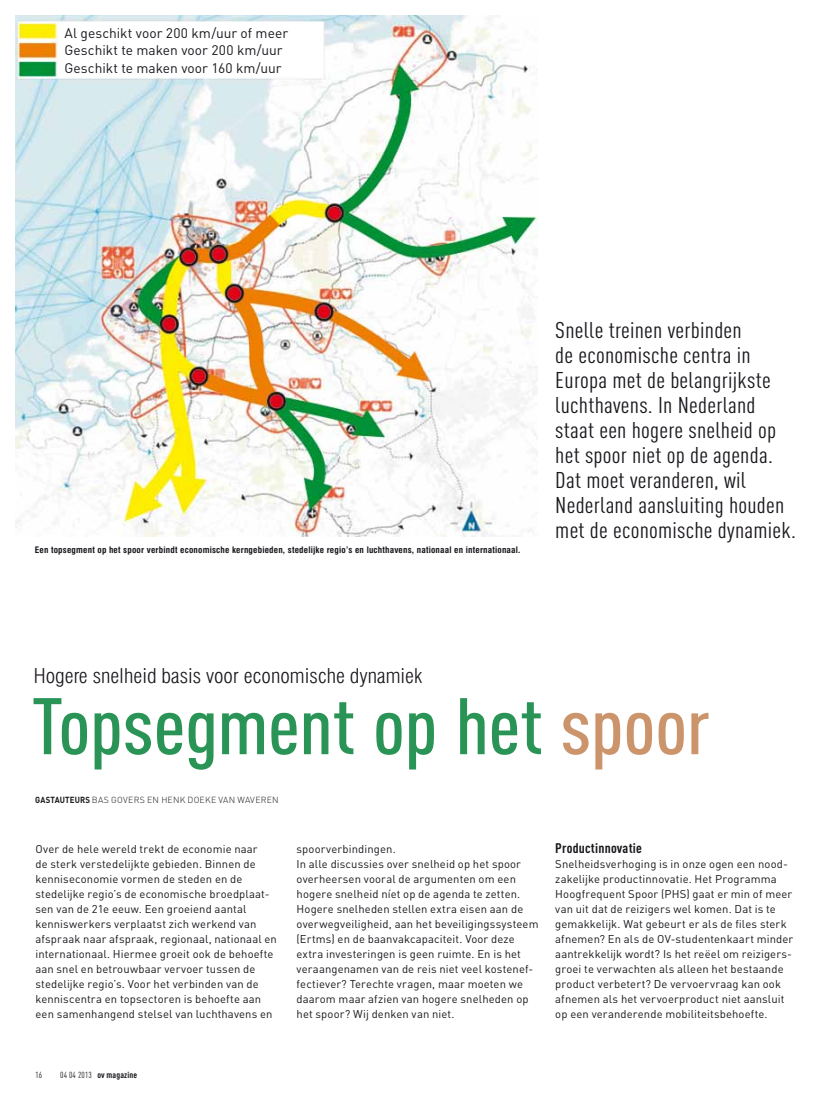
<style>
.page{position:relative;width:833px;height:1099px;background:#fff}
.page>*{position:absolute;margin:0;border:0;box-sizing:border-box;transform-origin:0 0}
.t1{font:500 78.75px "DIN Cond";letter-spacing:-.01em;color:#299455;scale:1.09 1}
.t2{font:22.5px/25px "DIN Cond";letter-spacing:.01em;color:#1a171c;scale:1.1 1}
.t3{font:300 condensed 20px "Swiss 721 BT";color:#1a171c;scale:1.06 1}
.t4{font:13.75px/17.5px "DIN";color:#1a171c}
.t5{font:700 13.75px "DIN Cond";letter-spacing:.015em;color:#1a171c;scale:1.06 1}
.t6{font:11.25px/15px "DIN";letter-spacing:.01em;color:#1a171c}
.t7{font:700 condensed 8.75px "Swiss 721 BT";letter-spacing:.02em;color:#1a171c;scale:1.04 1}
.t8{font:300 8.75px "DIN";letter-spacing:.025em;color:#1a171c}
.t9{font:700 8.75px "DIN Cond";letter-spacing:.015em;color:#1a171c;scale:1.06 1}
.t10{font:8.75px "DIN Cond";color:#1a171c;scale:1.06 1}
.s1{color:#cb946b}
.s2{font-weight:700}
.s3{font-weight:400}
</style>
<div class="page">
<img style="left:15px;top:15px;width:522px;height:521px">
<div style="left:64px;top:23px;width:259px;height:54px;background:#fff"></div>
<p class="t4" style="left:64px;top:24px;width:225px">Al geschikt voor 200 km/uur of meer<br>Geschikt te maken voor 200 km/uur<br>Geschikt te maken voor 160 km/uur</p>
<p class="t7" style="left:35px;top:544px;width:468px">Een topsegment op het spoor verbindt economische kerngebieden, stedelijke regio’s en luchthavens, nationaal en internationaal.</p>
<p class="t2" style="left:555px;top:317px;width:220px">Snelle treinen verbinden<br>de economische centra in<br>Europa met de belangrijkste luchthavens. In Nederland staat een hogere snelheid op het spoor niet op de agenda.<br>Dat moet veranderen, wil<br>Nederland aansluiting houden met de economische dynamiek.</p>
<h3 class="t3" style="left:34px;top:663px;width:368px">Hogere snelheid basis voor economische dynamiek</h3>
<h1 class="t1" style="left:32px;top:679px;width:623px">Topsegment op het <span class="s1">spoor</span></h1>
<p class="t8" style="left:35px;top:794px;width:245px"><span class="s2">GASTAUTEURS</span> BAS GOVERS EN HENK DOEKE VAN WAVEREN</p>
<p class="t6" style="left:35px;top:841px;width:243px">Over de hele wereld trekt de economie naar<br>de sterk verstedelijkte gebieden. Binnen de kenniseconomie vormen de steden en de stedelijke regio’s de economische broedplaat&shy;sen van de 21e eeuw. Een groeiend aantal kenniswerkers verplaatst zich werkend van afspraak naar afspraak, regionaal, nationaal en internationaal. Hiermee groeit ook de behoefte aan snel en betrouwbaar vervoer tussen de stedelijke regio’s. Voor het verbinden van de kenniscentra en topsectoren is behoefte aan een samenhangend stelsel van luchthavens en</p>
<p class="t6" style="left:296px;top:841px;width:243px">spoorverbindingen.<br>In alle discussies over snelheid op het spoor overheersen vooral de argumenten om een hogere snelheid níet op de agenda te zetten.<br>Hogere snelheden stellen extra eisen aan de overwegveiligheid, aan het beveiligingssysteem (Ertms) en de baanvakcapaciteit. Voor deze extra investeringen is geen ruimte. En is het veraangenamen van de reis niet veel kostenef&shy;fectiever? Terechte vragen, maar moeten we daarom maar afzien van hogere snelheden op het spoor? Wij denken van niet.</p>
<p class="t5" style="left:555px;top:839px;width:83px">Productinnovatie</p>
<p class="t6" style="left:555px;top:856px;width:239px">Snelheidsverhoging is in onze ogen een nood&shy;zakelijke productinnovatie. Het Programma Hoogfrequent Spoor (PHS) gaat er min of meer van uit dat de reizigers wel komen. Dat is te gemakkelijk. Wat gebeurt er als de files sterk afnemen? En als de OV-studentenkaart minder aantrekkelijk wordt? Is het reëel om reizigers&shy;groei te verwachten als alleen het bestaande product verbetert? De vervoervraag kan ook afnemen als het vervoerproduct niet aansluit op een veranderende mobiliteitsbehoefte.</p>
<p class="t10" style="left:35px;top:1070px;width:8px">16</p>
<p class="t9" style="left:60px;top:1069px;width:74px"><span class="s3">04 04 2013</span> ov magazine</p>
</div>
